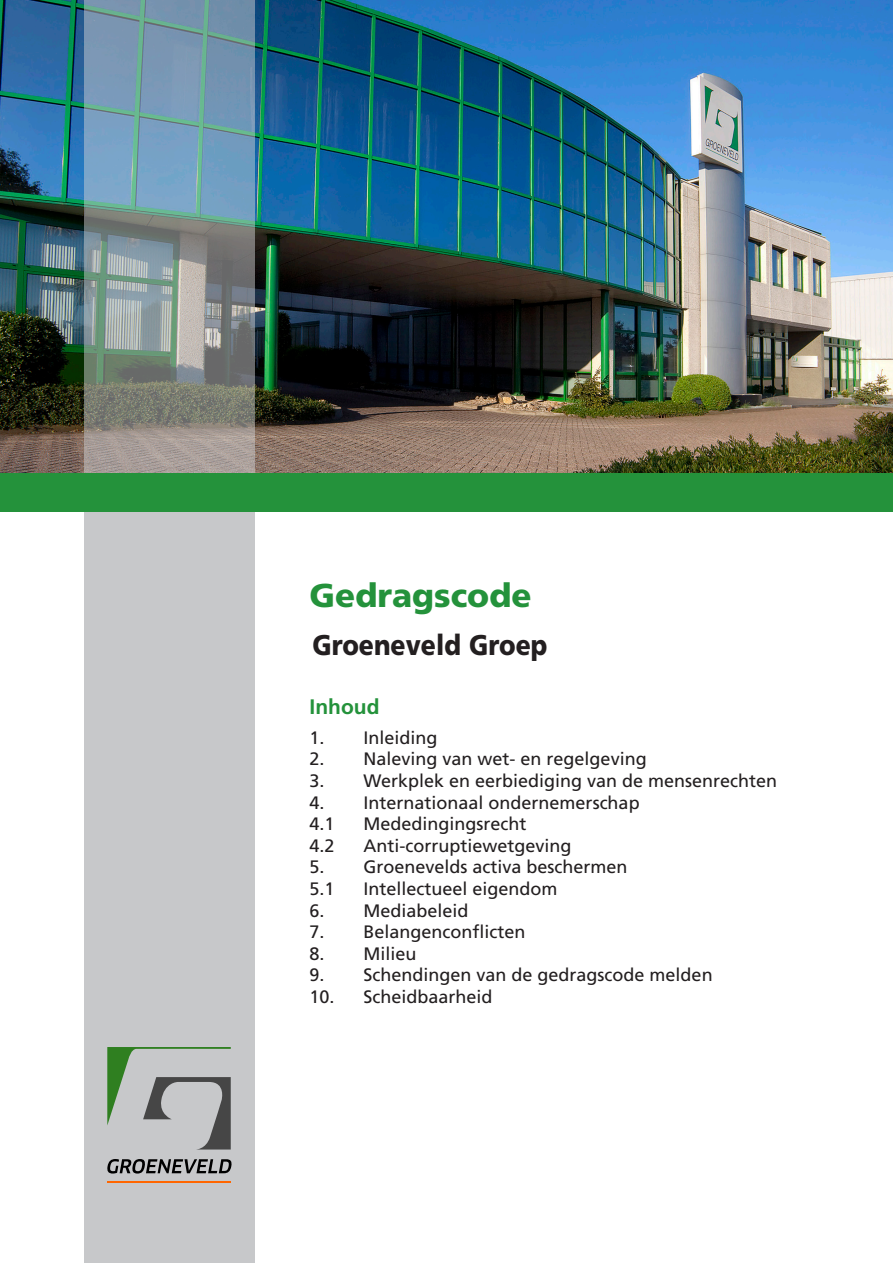
<style>
.page{position:relative;width:893px;height:1263px;background:#fff}
.page>*{position:absolute;margin:0;border:0;box-sizing:border-box;transform-origin:0 0}
.t1{font:900 33px "Frutiger LT Std";color:#24923b}
.t2{font:900 28.5px "Frutiger LT Std";color:#231f20;scale:.87 1}
.Title_1{font:700 21px "Frutiger LT Std";color:#24923b}
.body{font:18px "Frutiger LT Std";color:#231f20}
</style>
<div class="page">
<img style="left:0;top:0;width:893px;height:473px">
<div style="left:84px;top:488px;width:170px;height:775px;background:#c7c8ca"></div>
<svg style="left:84px;top:0;width:170px;height:473px;background:#80959d"></svg>
<div style="left:0;top:473px;width:893px;height:39px;background:#24923b"></div>
<svg style="left:107px;top:1047px;width:124px;height:102px"></svg>
<svg style="left:107px;top:1159px;width:125px;height:14px"></svg>
<hr style="left:107px;top:1180px;width:124px;height:2px;background:#f60">
<p class="t1" style="left:310px;top:575px;width:223px">Gedragscode</p>
<p class="t2" style="left:313px;top:628px;width:271px">Groeneveld Groep</p>
<p class="Title_1" style="left:310px;top:694px;width:71px">Inhoud</p>
<p class="body" style="left:310px;top:727px;width:130px">1. Inleiding</p>
<p class="body" style="left:310px;top:749px;width:339px">2. Naleving van wet- en regelgeving</p>
<p class="body" style="left:310px;top:770px;width:469px">3. Werkplek en eerbiediging van de mensenrechten</p>
<p class="body" style="left:310px;top:792px;width:332px">4. Internationaal ondernemerschap</p>
<p class="body" style="left:310px;top:813px;width:27px">4.1</p>
<p class="body" style="left:364px;top:813px;width:165px">Mededingingsrecht</p>
<p class="body" style="left:310px;top:835px;width:27px">4.2</p>
<p class="body" style="left:364px;top:835px;width:210px">Anti-corruptiewetgeving</p>
<p class="body" style="left:310px;top:857px;width:320px">5. Groenevelds activa beschermen</p>
<p class="body" style="left:310px;top:878px;width:27px">5.1</p>
<p class="body" style="left:364px;top:878px;width:196px">Intellectueel eigendom</p>
<p class="body" style="left:310px;top:900px;width:161px">6. Mediabeleid</p>
<p class="body" style="left:310px;top:921px;width:218px">7. Belangenconflicten</p>
<p class="body" style="left:310px;top:943px;width:109px">8. Milieu</p>
<p class="body" style="left:310px;top:965px;width:405px">9. Schendingen van de gedragscode melden</p>
<p class="body" style="left:310px;top:986px;width:185px">10. Scheidbaarheid</p>
</div>
